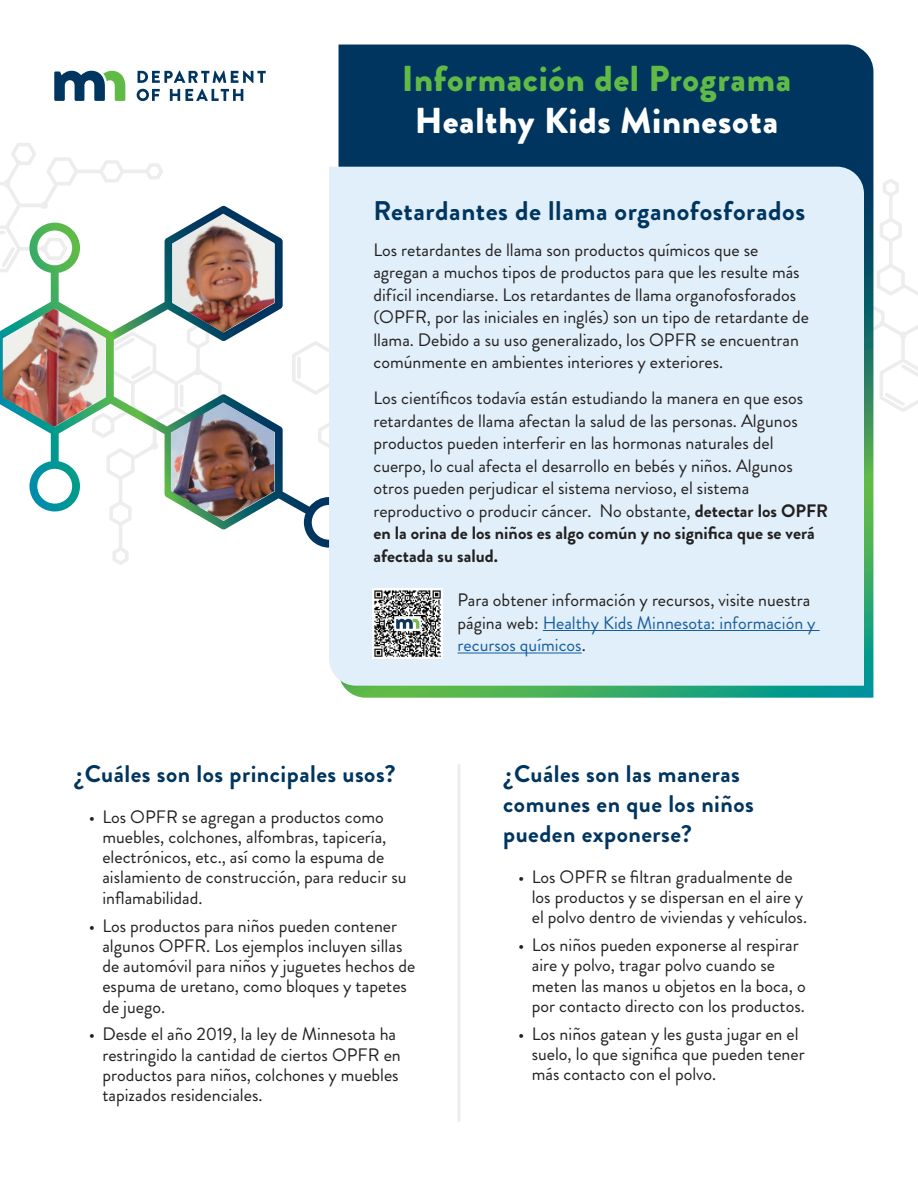
<style>
.page{position:relative;width:918px;height:1188px;background:#fff}
.page>*{position:absolute;margin:0;border:0;box-sizing:border-box;transform-origin:0 0}
.t1{font:900 36px/42px "Brandon Grotesque";letter-spacing:.02em;color:#60bb46;text-align:center}
.t2{font:700 27px "Brandon Grotesque";letter-spacing:.02em;color:#003560}
.t3{font:700 24px/30px "Brandon Grotesque";letter-spacing:.02em;color:#003560}
.paragraph{font:18px/20.2px "Brandon Grotesque";color:#231f20}
.s1{color:#fff}
.s2{font-weight:700}
.s3{color:#175d9e}
</style>
<div class="page">
<svg style="left:113px;top:548px;width:16px;height:17px"></svg>
<svg style="left:0;top:143px;width:163px;height:63px"></svg>
<svg style="left:873px;top:179px;width:45px;height:241px"></svg>
<svg style="left:339px;top:45px;width:534px;height:653px;background:#084462"></svg>
<svg style="left:0;top:206px;width:329px;height:342px"></svg>
<div style="left:329px;top:167px;width:535px;height:519px;background:#e0eff9"></div>
<svg style="left:54px;top:71px;width:71px;height:30px"></svg>
<svg style="left:138px;top:71px;width:128px;height:12px"></svg>
<svg style="left:137px;top:89px;width:23px;height:12px"></svg>
<svg style="left:170px;top:89px;width:73px;height:12px"></svg>
<img style="left:172px;top:214px;width:102px;height:118px">
<img style="left:3px;top:309px;width:103px;height:118px">
<img style="left:171px;top:402px;width:103px;height:119px">
<hr style="left:543px;top:630px;width:277px;height:1px;background:#175d9e">
<hr style="left:458px;top:653px;width:124px;height:1px;background:#175d9e">
<img style="left:372px;top:589px;width:70px;height:70px">
<hr style="left:458px;top:765px;width:2px;height:356px;background:#ecedec">
<h1 class="t1" style="left:402px;top:58px;width:391px">Información del Programa<br><span class="s1">Healthy Kids Minnesota</span></h1>
<h2 class="t2" style="left:373px;top:192px;width:433px">Retardantes de llama organofosforados</h2>
<p class="paragraph" style="left:373px;top:239px;width:437px;line-height:22.5px">Los retardantes de llama son productos químicos que se agregan a muchos tipos de productos para que les resulte más difícil incendiarse. Los retardantes de llama organofosforados (OPFR, por las iniciales en inglés) son un tipo de retardante de llama. Debido a su uso generalizado, los OPFR se encuentran comúnmente en ambientes interiores y exteriores.</p>
<p class="paragraph" style="left:373px;top:387px;width:456px;line-height:22.5px">Los científicos todavía están estudiando la manera en que esos retardantes de llama afectan la salud de las personas. Algunos productos pueden interferir en las hormonas naturales del cuerpo, lo cual afecta el desarrollo en bebés y niños. Algunos otros pueden perjudicar el sistema nervioso, el sistema reproductivo o producir cáncer. No obstante, <span class="s2">detectar los OPFR en la orina de los niños es algo común y no significa que se verá afectada su salud.</span></p>
<p class="paragraph" style="left:458px;top:589px;width:360px;line-height:22.5px">Para obtener información y recursos, visite nuestra página web: <span class="s3">Healthy Kids Minnesota: información y recursos químicos</span>.</p>
<h3 class="t3" style="left:74px;top:759px;width:323px">¿Cuáles son los principales usos?</h3>
<p class="paragraph" style="left:102px;top:807px;width:306px;text-indent:-14px">• Los OPFR se agregan a productos como muebles, colchones, alfombras, tapicería, electrónicos, etc., así como la espuma de aislamiento de construcción, para reducir su inflamabilidad.</p>
<p class="paragraph" style="left:102px;top:916px;width:314px;text-indent:-14px">• Los productos para niños pueden contener algunos OPFR. Los ejemplos incluyen sillas de automóvil para niños y juguetes hechos de espuma de uretano, como bloques y tapetes de juego.</p>
<p class="paragraph" style="left:102px;top:1024px;width:300px;text-indent:-14px">• Desde el año 2019, la ley de Minnesota ha restringido la cantidad de ciertos OPFR en productos para niños, colchones y muebles tapizados residenciales.</p>
<h3 class="t3" style="left:503px;top:759px;width:252px">¿Cuáles son las maneras comunes en que los niños pueden exponerse?</h3>
<p class="paragraph" style="left:532px;top:867px;width:277px;text-indent:-14px">• Los OPFR se filtran gradualmente de los productos y se dispersan en el aire y el polvo dentro de viviendas y vehículos.</p>
<p class="paragraph" style="left:532px;top:935px;width:275px;text-indent:-14px">• Los niños pueden exponerse al respirar aire y polvo, tragar polvo cuando se meten las manos u objetos en la boca, o por contacto directo con los productos.</p>
<p class="paragraph" style="left:532px;top:1024px;width:274px;text-indent:-14px">• Los niños gatean y les gusta jugar en el suelo, lo que significa que pueden tener más contacto con el polvo.</p>
</div>
